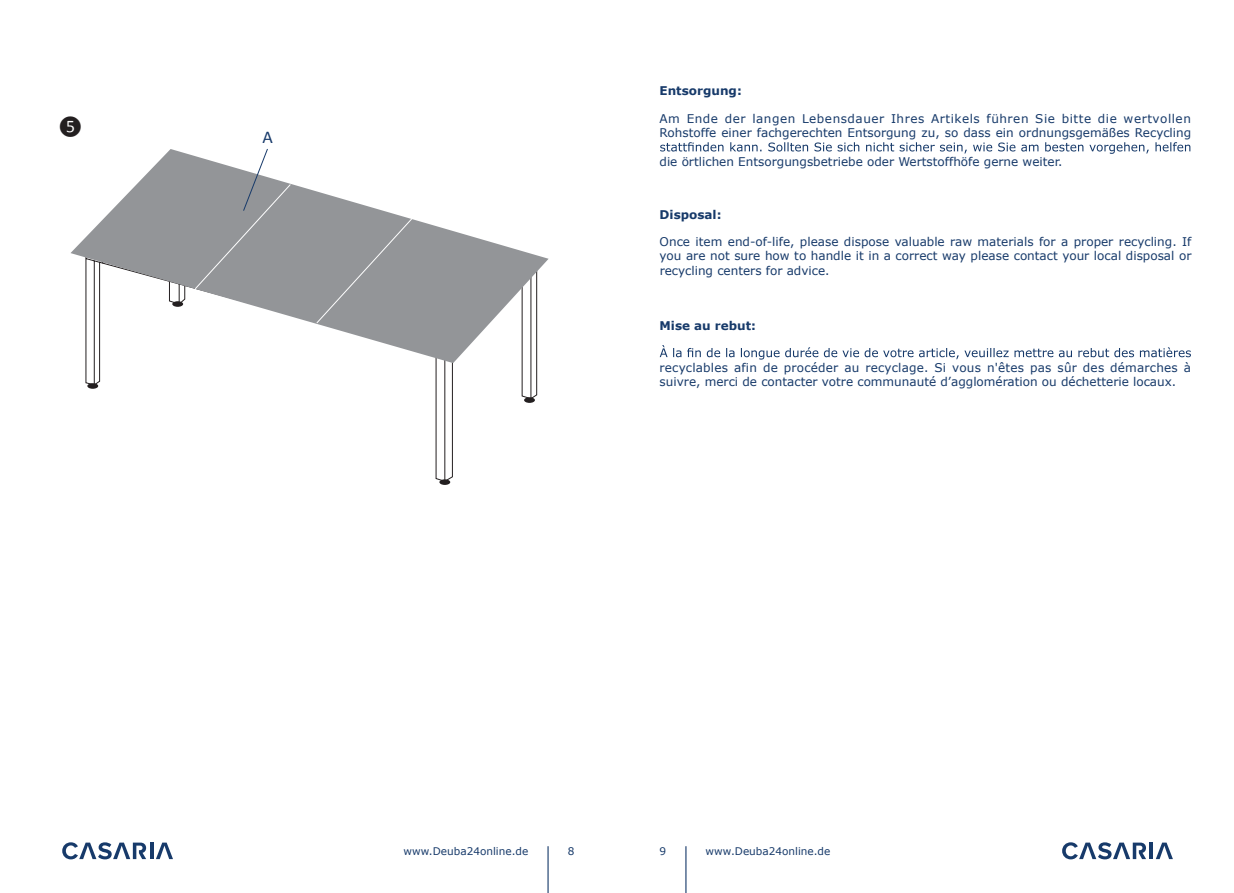
<style>
.page{position:relative;width:1234px;height:893px;background:#fff}
.page>*{position:absolute;margin:0;border:0;box-sizing:border-box;transform-origin:0 0}
.t1{font:18px "Calibri";color:#231f20}
.t2{font:18px "Calibri";color:#173a6a}
.t3{font:12px/14.4px "Verdana";color:#173a6a}
.t4{font:700 12px "Verdana";color:#173a6a}
.t5{font:10.5px "Verdana";color:#173a6a}
</style>
<div class="page">
<hr style="left:547px;top:846px;width:1px;height:47px;background:#173a6a">
<hr style="left:685px;top:846px;width:1px;height:47px;background:#173a6a">
<svg style="left:85px;top:363px;width:452px;height:119px"></svg>
<div style="left:87px;top:383px;width:11px;height:6px;background:#231f20;border-radius:50%"></div>
<div style="left:439px;top:479px;width:11px;height:6px;background:#231f20;border-radius:50%"></div>
<div style="left:524px;top:397px;width:11px;height:6px;background:#231f20;border-radius:50%"></div>
<svg style="left:71px;top:149px;width:477px;height:214px"></svg>
<svg style="left:195px;top:148px;width:217px;height:175px"></svg>
<svg style="left:660px;top:142px;width:530px;height:12px"></svg>
<svg style="left:659px;top:345px;width:531px;height:15px"></svg>
<hr style="left:150px;top:843px;width:3px;height:16px;background:#173a6a">
<svg style="left:156px;top:843px;width:17px;height:16px"></svg>
<svg style="left:62px;top:842px;width:84px;height:17px"></svg>
<hr style="left:1149px;top:843px;width:3px;height:16px;background:#173a6a">
<svg style="left:1156px;top:843px;width:16px;height:16px"></svg>
<svg style="left:1062px;top:842px;width:83px;height:17px"></svg>
<h1 class="t1" style="left:58px;top:116px;width:25px">❺</h1>
<h1 class="t2" style="left:262px;top:128px;width:12px">A</h1>
<p class="t4" style="left:659px;top:86px;width:84px">Entsorgung:</p>
<p class="t3" style="left:659px;top:112px;width:533px">Am Ende der langen Lebensdauer Ihres Artikels führen Sie bitte die wertvollen<br>Rohstoffe einer fachgerechten Entsorgung zu, so dass ein ordnungsgemäßes Recycling</p>
<p class="t3" style="left:659px;top:155px;width:404px">die örtlichen Entsorgungsbetriebe oder Wertstoffhöfe gerne weiter.</p>
<p class="t4" style="left:659px;top:210px;width:63px">Disposal:</p>
<p class="t3" style="left:659px;top:235px;width:533px;text-align:justify">Once item end-of-life, please dispose valuable raw materials for a proper recycling. If you are not sure how to handle it in a correct way please contact your local disposal or recycling centers for advice.</p>
<p class="t4" style="left:659px;top:321px;width:98px">Mise au rebut:</p>
<p class="t3" style="left:659px;top:361px;width:533px">recyclables afin de procéder au recyclage. Si vous n'êtes pas sûr des démarches à suivre, merci de contacter votre communauté d’agglomération ou déchetterie locaux.</p>
<p class="t5" style="left:403px;top:847px;width:126px">www.Deuba24online.de</p>
<p class="t5" style="left:705px;top:847px;width:126px">www.Deuba24online.de</p>
<p class="t5" style="left:567px;top:847px;width:8px">8</p>
<p class="t5" style="left:659px;top:847px;width:8px">9</p>
</div>
